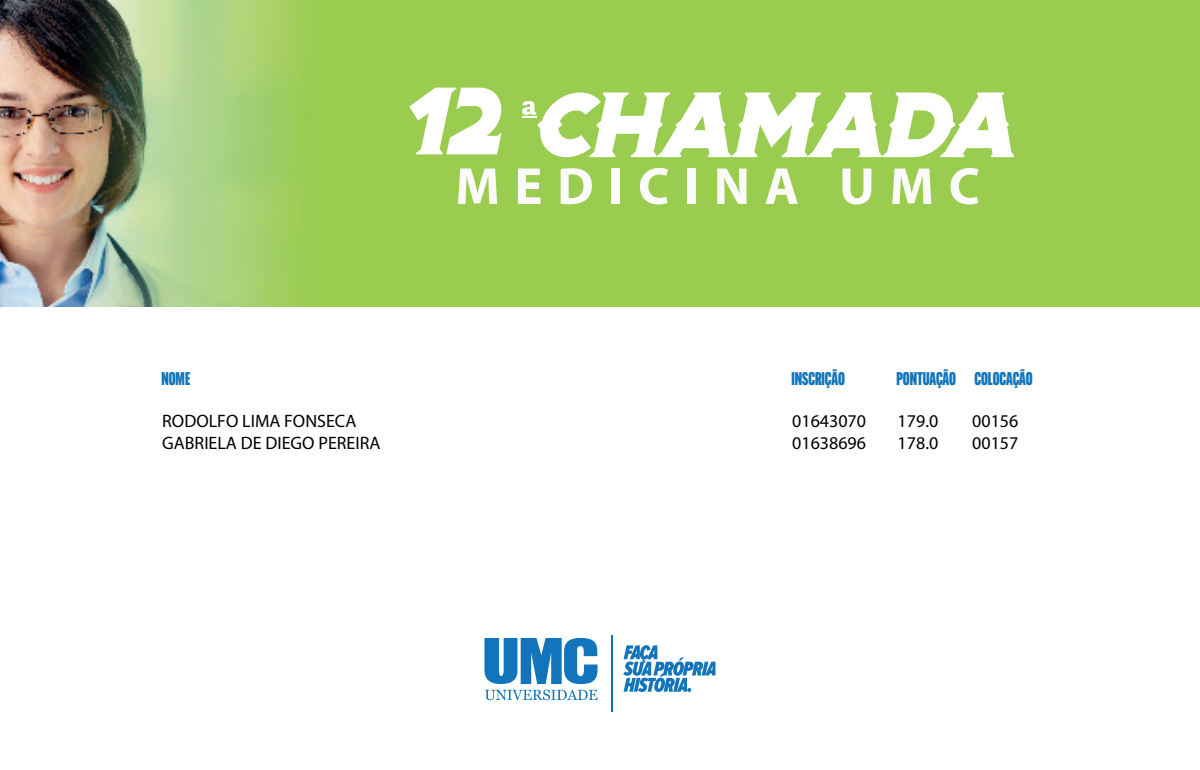
<style>
.page{position:relative;width:1200px;height:770px;background:#fff}
.page>*{position:absolute;margin:0;border:0;box-sizing:border-box;transform-origin:0 0}
.t1{font:italic 92.55px "Portico Diablo";letter-spacing:-.06em;color:#fff}
.t2{font:700 52.5px "Myriad Pro";letter-spacing:.28em;color:#fbfbfc}
.t3{font:18px/21.6px "Myriad Pro";color:#000001}
.t4{font:900 18px "Alternate Gothic Comp ATF";color:#1275bb}
.s1{font-size:95.7px}
</style>
<div class="page">
<img style="left:0;top:0;width:660px;height:306px">
<div style="left:660px;top:0;width:540px;height:306px;background:#9acc50"></div>
<svg style="left:484px;top:638px;width:114px;height:62px"></svg>
<svg style="left:623px;top:645px;width:93px;height:47px"></svg>
<hr style="left:612px;top:635px;width:1px;height:76px;background:#1275bb">
<svg style="left:522px;top:101px;width:14px;height:17px"></svg>
<h1 class="t1" style="left:396px;top:71px;width:622px"><span class="s1">12</span> CHAMADA</h1>
<h2 class="t2" style="left:455px;top:152px;width:526px">MEDICINA UMC</h2>
<p class="t4" style="left:161px;top:367px;width:30px">NOME</p>
<p class="t4" style="left:791px;top:367px;width:55px">INSCRIÇÃO</p>
<p class="t4" style="left:896px;top:367px;width:138px">PONTUAÇÃO COLOCAÇÃO</p>
<p class="t3" style="left:162px;top:410px;width:220px">RODOLFO LIMA FONSECA<br>GABRIELA DE DIEGO PEREIRA</p>
<p class="t3" style="left:792px;top:410px;width:75px">01643070<br>01638696</p>
<p class="t3" style="left:898px;top:410px;width:42px">179.0<br>178.0</p>
<p class="t3" style="left:972px;top:410px;width:48px">00156<br>00157</p>
</div>
